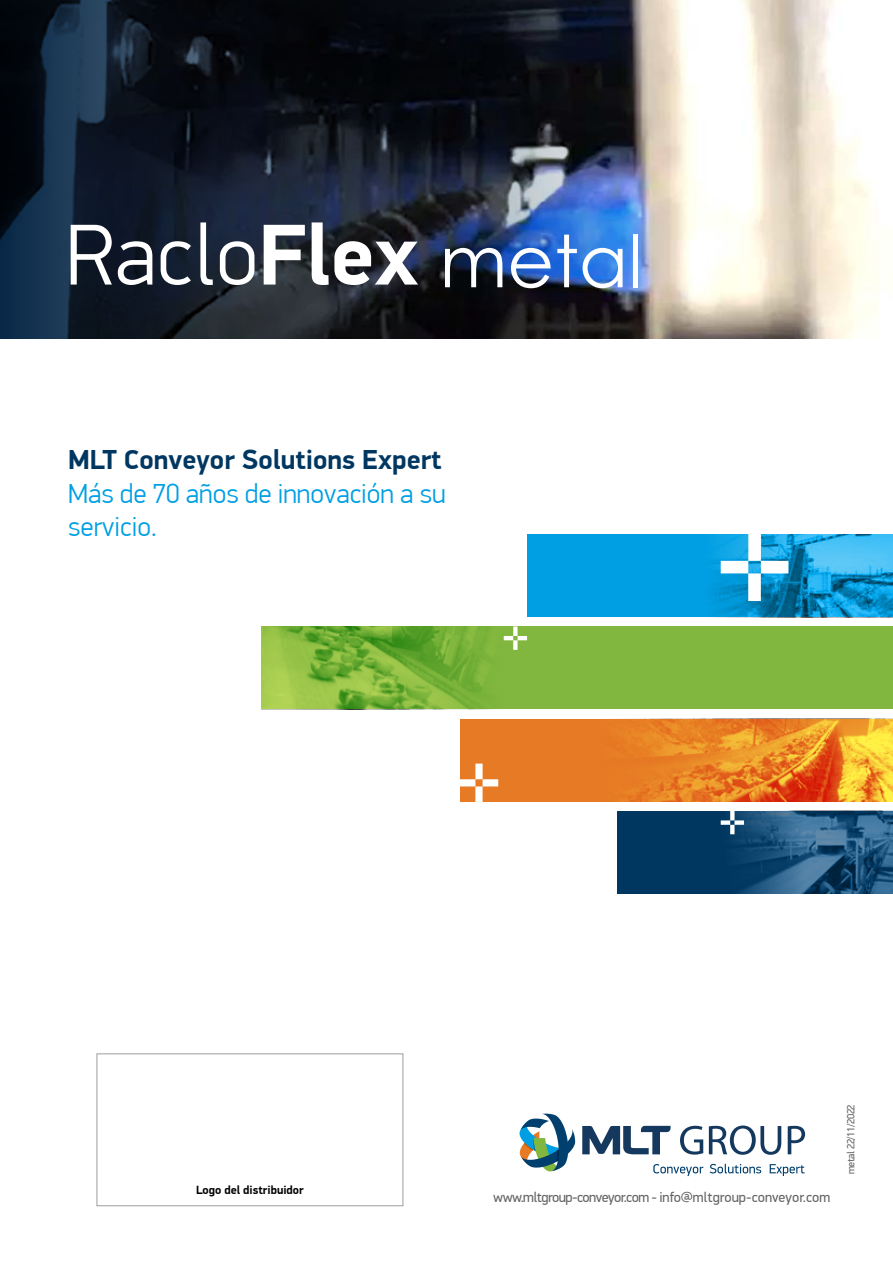
<style>
.page{position:relative;width:893px;height:1263px;background:#fff}
.page>*{position:absolute;margin:0;border:0;box-sizing:border-box;transform-origin:0 0}
.t1{font:300 27.6px/33.2px "PF Din Display Pro";color:#009fe3}
.t2{font:700 27.6px "PF Din Display Pro";color:#003761}
.t3{font:14.25px "PF Din Display Pro";letter-spacing:-.02em;color:#646363}
.t4{font:700 12px "PF Din Display Pro";color:#000}
.t5{font:10.5px "PF Din Display Pro";letter-spacing:-.04em;color:#646363}
</style>
<div class="page">
<img style="left:681px;top:0;width:198px;height:339px">
<svg style="left:653px;top:1164px;width:50px;height:12px"></svg>
<svg style="left:710px;top:1164px;width:51px;height:9px"></svg>
<svg style="left:770px;top:1164px;width:35px;height:12px"></svg>
<svg style="left:519px;top:1113px;width:56px;height:58px"></svg>
<svg style="left:680px;top:1126px;width:23px;height:28px"></svg>
<svg style="left:709px;top:1125px;width:72px;height:30px"></svg>
<svg style="left:788px;top:1126px;width:17px;height:28px"></svg>
<svg style="left:582px;top:1126px;width:88px;height:28px"></svg>
<div style="left:527px;top:534px;width:366px;height:83px;background:#009fe3"></div>
<img style="left:712px;top:534px;width:181px;height:83px">
<div style="left:618px;top:811px;width:275px;height:83px;background:#003761"></div>
<img style="left:730px;top:811px;width:163px;height:83px">
<div style="left:460px;top:719px;width:433px;height:83px;background:#e77a24"></div>
<img style="left:625px;top:719px;width:268px;height:83px">
<div style="left:261px;top:626px;width:632px;height:83px;background:#81b73e"></div>
<img style="left:261px;top:626px;width:266px;height:83px">
<svg style="left:721px;top:534px;width:67px;height:67px"></svg>
<svg style="left:460px;top:764px;width:38px;height:38px"></svg>
<div style="left:721px;top:820px;width:9px;height:5px;background:#fff"></div>
<div style="left:730px;top:811px;width:5px;height:9px;background:#fff"></div>
<div style="left:734px;top:820px;width:10px;height:5px;background:#fff"></div>
<svg style="left:730px;top:825px;width:4px;height:9px"></svg>
<div style="left:513px;top:626px;width:5px;height:10px;background:#fff"></div>
<svg style="left:504px;top:636px;width:23px;height:4px"></svg>
<div style="left:513px;top:640px;width:5px;height:10px;background:#fff"></div>
<svg style="left:0;top:0;width:681px;height:339px;background:#222a38"></svg>
<svg style="left:71px;top:225px;width:41px;height:60px"></svg>
<svg style="left:118px;top:241px;width:34px;height:44px"></svg>
<svg style="left:161px;top:241px;width:30px;height:44px"></svg>
<svg style="left:200px;top:222px;width:13px;height:63px"></svg>
<svg style="left:220px;top:241px;width:34px;height:44px"></svg>
<svg style="left:264px;top:225px;width:41px;height:60px"></svg>
<svg style="left:312px;top:222px;width:106px;height:63px"></svg>
<svg style="left:445px;top:248px;width:57px;height:39px"></svg>
<svg style="left:511px;top:248px;width:40px;height:40px"></svg>
<svg style="left:557px;top:235px;width:20px;height:52px"></svg>
<svg style="left:583px;top:248px;width:40px;height:40px"></svg>
<div style="left:633px;top:234px;width:5px;height:53px;background:#fff"></div>
<div style="left:97px;top:1053px;width:306px;height:153px;border:1px solid #9d9d9c"></div>
<h1 class="t2" style="left:68px;top:443px;width:375px">MLT Conveyor Solutions Expert</h1>
<h1 class="t1" style="left:68px;top:477px;width:379px">Más de 70 años de innovación a su servicio.</h1>
<p class="t4" style="left:196px;top:1182px;width:109px">Logo del distribuidor</p>
<p class="t3" style="left:493px;top:1188px;width:338px">www.mltgroup-conveyor.com - info@mltgroup-conveyor.com</p>
<p class="t5" style="left:845px;top:1174px;width:71px;rotate:-90deg">metal 22/11/2022</p>
</div>
